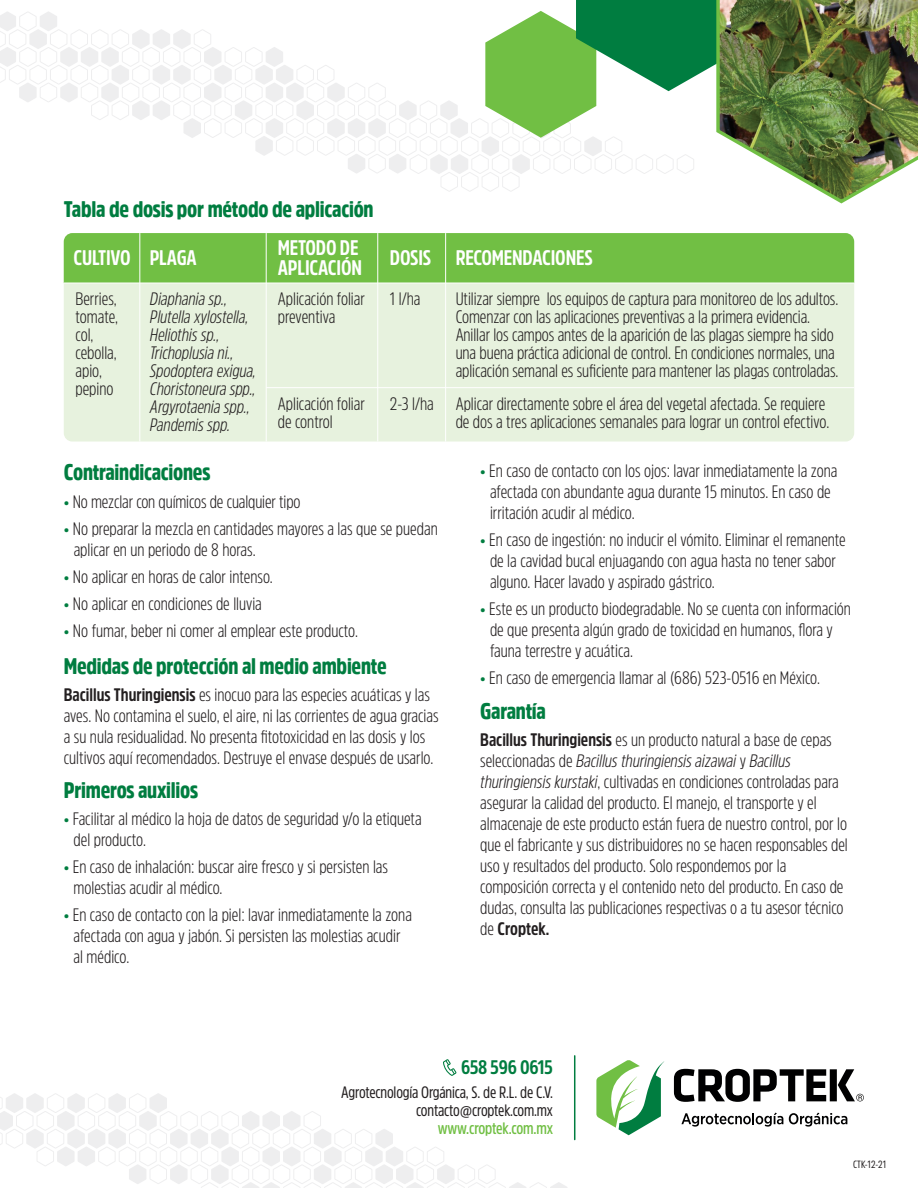
<style>
.page{position:relative;width:918px;height:1188px;background:#fff}
.page>*{position:absolute;margin:0;border:0;box-sizing:border-box;transform-origin:0 0}
.t1{font:900 22.5px "Amsi Pro Cond";letter-spacing:-.01em;color:#007d40}
.t2{font:700 21px/19.5px "Amsi Pro Cond";letter-spacing:-.01em;color:#fff}
.t3{font:700 19.5px "Amsi Pro Cond";letter-spacing:-.01em;color:#007d40}
.t4{font:300 18px/21px "Amsi Pro Cond";color:#231f20}
.t5{font:italic 300 18px/18px "Amsi Pro Cond";color:#231f20}
.t6{font:16.5px/18px "Amsi Pro Cond";letter-spacing:-.01em;color:#231f20;text-align:right}
.t7{font:600 16.5px "Amsi Pro Cond";letter-spacing:-.01em;color:#71bf44}
.t8{font:10.5px "Amsi Pro Cond";color:#231f20}
.s1{color:#007d40}
.s2{font-weight:700}
.s3{font-style:italic}
</style>
<div class="page">
<svg style="left:0;top:1093px;width:567px;height:95px"></svg>
<svg style="left:681px;top:1113px;width:102px;height:14px"></svg>
<svg style="left:789px;top:1113px;width:58px;height:14px"></svg>
<svg style="left:674px;top:1069px;width:190px;height:33px"></svg>
<svg style="left:596px;top:1060px;width:68px;height:75px"></svg>
<div style="left:64px;top:233px;width:790px;height:209px;background:#e7f2de;border-radius:9px"></div>
<div style="left:64px;top:233px;width:790px;height:50px;background:#71bf44"></div>
<hr style="left:64px;top:283px;width:790px;height:1px;background:#fff">
<hr style="left:266px;top:387px;width:588px;height:1px;background:#fff">
<hr style="left:139px;top:233px;width:1px;height:209px;background:#fff">
<hr style="left:266px;top:233px;width:1px;height:209px;background:#fff">
<hr style="left:377px;top:233px;width:1px;height:209px;background:#fff">
<hr style="left:445px;top:233px;width:1px;height:209px;background:#fff">
<hr style="left:574px;top:1056px;width:1px;height:84px;background:#007d40">
<svg style="left:443px;top:1059px;width:14px;height:17px"></svg>
<svg style="left:0;top:0;width:918px;height:204px"></svg>
<p class="t1" style="left:64px;top:194px;width:311px">Tabla de dosis por método de aplicación</p>
<p class="t2" style="left:150px;top:247px;width:49px">PLAGA</p>
<p class="t2" style="left:278px;top:238px;width:86px">METODO DE<br>APLICACIÓN</p>
<p class="t2" style="left:74px;top:247px;width:59px">CULTIVO</p>
<p class="t2" style="left:390px;top:247px;width:204px">DOSIS RECOMENDACIONES</p>
<p class="t4" style="left:278px;top:289px;width:89px;line-height:18px">Aplicación foliar preventiva</p>
<p class="t4" style="left:390px;top:287px;width:32px">1 l/ha</p>
<p class="t4" style="left:75px;top:289px;width:44px;line-height:18px">Berries, tomate, col, cebolla, apio, pepino</p>
<p class="t5" style="left:150px;top:289px;width:107px">Diaphania sp.,<br>Plutella xylostella,<br>Heliothis sp.,<br>Trichoplusia ni.,<br>Spodoptera exigua,<br>Choristoneura spp.,<br>Argyrotaenia spp.,<br>Pandemis spp.</p>
<p class="t4" style="left:456px;top:289px;width:384px;line-height:18px">Utilizar siempre los equipos de captura para monitoreo de los adultos.<br>Comenzar con las aplicaciones preventivas a la primera evidencia.<br>Anillar los campos antes de la aparición de las plagas siempre ha sido una buena práctica adicional de control. En condiciones normales, una aplicación semanal es suficiente para mantener las plagas controladas.</p>
<p class="t4" style="left:278px;top:394px;width:89px;line-height:18px">Aplicación foliar de control</p>
<p class="t4" style="left:390px;top:393px;width:45px">2-3 l/ha</p>
<p class="t4" style="left:456px;top:394px;width:375px;line-height:18px">Aplicar directamente sobre el área del vegetal afectada. Se requiere de dos a tres aplicaciones semanales para lograr un control efectivo.</p>
<p class="t1" style="left:64px;top:457px;width:148px">Contraindicaciones</p>
<p class="t4" style="left:64px;top:490px;width:238px"><span class="s1">•</span> No mezclar con químicos de cualquier tipo</p>
<p class="t4" style="left:74px;top:517px;width:366px;text-indent:-10px"><span class="s1">•</span> No preparar la mezcla en cantidades mayores a las que se puedan aplicar en un periodo de 8 horas.</p>
<p class="t4" style="left:64px;top:565px;width:210px"><span class="s1">•</span> No aplicar en horas de calor intenso.</p>
<p class="t4" style="left:64px;top:592px;width:200px"><span class="s1">•</span> No aplicar en condiciones de lluvia</p>
<p class="t4" style="left:64px;top:619px;width:296px"><span class="s1">•</span> No fumar, beber ni comer al emplear este producto.</p>
<p class="t1" style="left:64px;top:650px;width:325px">Medidas de protección al medio ambiente</p>
<p class="t4" style="left:64px;top:683px;width:376px"><span class="s2">Bacillus Thuringiensis</span> es inocuo para las especies acuáticas y las aves. No contamina el suelo, el aire, ni las corrientes de agua gracias a su nula residualidad. No presenta fitotoxicidad en las dosis y los cultivos aquí recomendados. Destruye el envase después de usarlo.</p>
<p class="t1" style="left:64px;top:775px;width:136px">Primeros auxilios</p>
<p class="t4" style="left:74px;top:808px;width:350px;text-indent:-10px"><span class="s1">•</span> Facilitar al médico la hoja de datos de seguridad y/o la etiqueta del producto.</p>
<p class="t4" style="left:74px;top:856px;width:316px;text-indent:-10px"><span class="s1">•</span> En caso de inhalación: buscar aire fresco y si persisten las molestias acudir al médico.</p>
<p class="t4" style="left:74px;top:904px;width:340px;text-indent:-10px"><span class="s1">•</span> En caso de contacto con la piel: lavar inmediatamente la zona afectada con agua y jabón. Si persisten las molestias acudir al médico.</p>
<p class="t4" style="left:490px;top:460px;width:349px;text-indent:-10px"><span class="s1">•</span> En caso de contacto con los ojos: lavar inmediatamente la zona afectada con abundante agua durante 15 minutos. En caso de irritación acudir al médico.</p>
<p class="t4" style="left:490px;top:529px;width:357px;text-indent:-10px"><span class="s1">•</span> En caso de ingestión: no inducir el vómito. Eliminar el remanente de la cavidad bucal enjuagando con agua hasta no tener sabor alguno. Hacer lavado y aspirado gástrico.</p>
<p class="t4" style="left:490px;top:598px;width:363px;text-indent:-10px"><span class="s1">•</span> Este es un producto biodegradable. No se cuenta con información de que presenta algún grado de toxicidad en humanos, flora y fauna terrestre y acuática.</p>
<p class="t4" style="left:480px;top:667px;width:341px"><span class="s1">•</span> En caso de emergencia llamar al (686) 523-0516 en México.</p>
<p class="t1" style="left:480px;top:695px;width:67px">Garantía</p>
<p class="t4" style="left:480px;top:728px;width:369px"><span class="s2">Bacillus Thuringiensis</span> es un producto natural a base de cepas seleccionadas de <span class="s3">Bacillus thuringiensis aizawai</span> y <span class="s3">Bacillus thuringiensis kurstaki</span>, cultivadas en condiciones controladas para asegurar la calidad del producto. El manejo, el transporte y el almacenaje de este producto están fuera de nuestro control, por lo que el fabricante y sus distribuidores no se hacen responsables del uso y resultados del producto. Solo respondemos por la composición correcta y el contenido neto del producto. En caso de dudas, consulta las publicaciones respectivas o a tu asesor técnico de <span class="s2">Croptek.</span></p>
<p class="t3" style="left:461px;top:1053px;width:93px">658 596 0615</p>
<p class="t6" style="left:341px;top:1082px;width:213px">Agrotecnología Orgánica, S. de R.L. de C.V. contacto@croptek.com.mx</p>
<p class="t7" style="left:438px;top:1117px;width:117px">www.croptek.com.mx</p>
<p class="t8" style="left:853px;top:1157px;width:35px">CTK-12-21</p>
</div>
